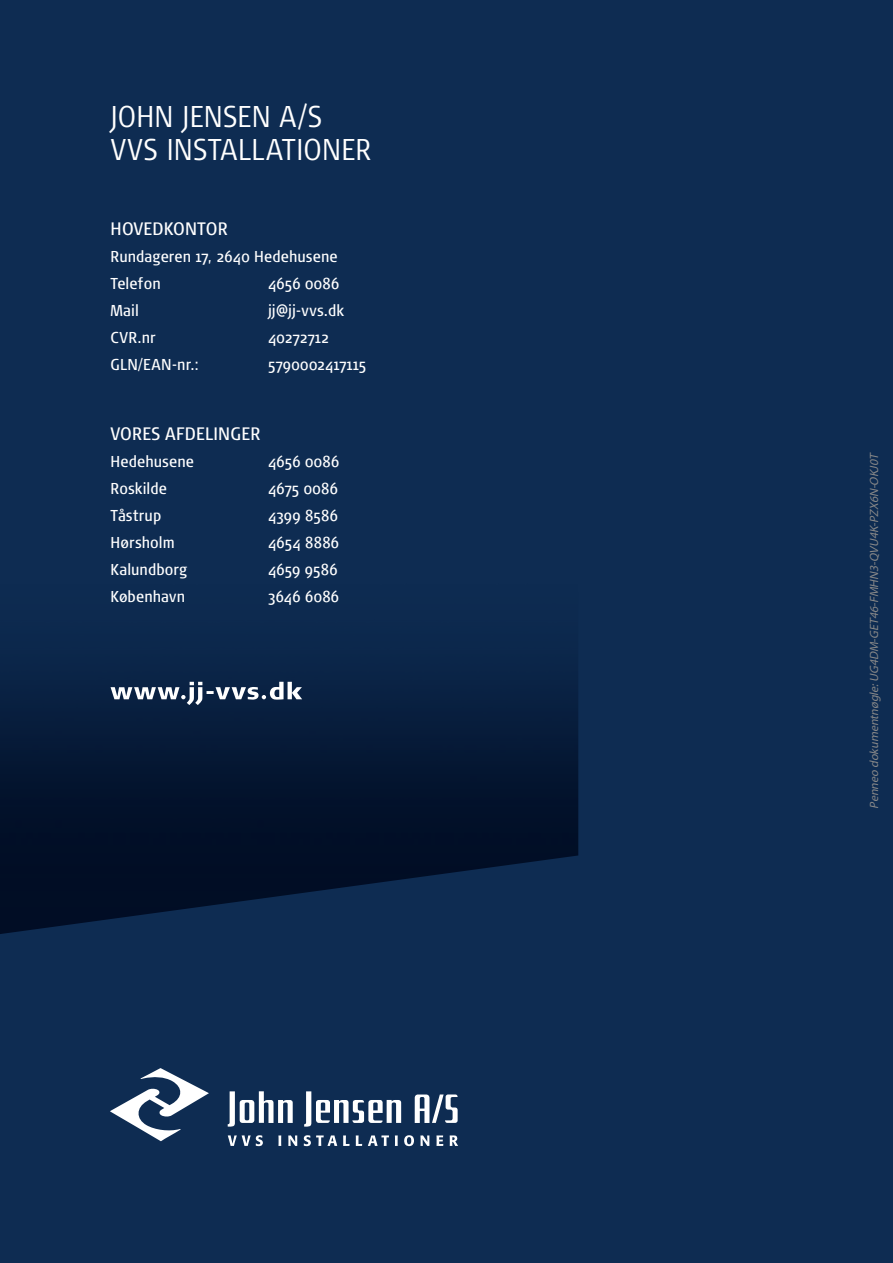
<style>
.page{position:relative;width:893px;height:1263px;background:#0e2c52}
.page>*{position:absolute;margin:0;border:0;box-sizing:border-box;transform-origin:0 0}
.t1{font:300 condensed 30px/33px "Signa Pro";letter-spacing:.005em;color:#fff}
.t2{font:condensed 18px "Signa Pro";letter-spacing:.01em;color:#fff}
.t3{font:condensed 15.75px/27px "Signa Pro";letter-spacing:.005em;color:#fff}
.t4{font:italic 12px "Myriad Pro";color:#888}
</style>
<div class="page">
<img style="left:0;top:669px;width:578px;height:265px">
<svg style="left:228px;top:1091px;width:65px;height:36px"></svg>
<svg style="left:304px;top:1091px;width:97px;height:36px"></svg>
<svg style="left:415px;top:1094px;width:43px;height:29px"></svg>
<svg style="left:110px;top:1068px;width:99px;height:73px"></svg>
<svg style="left:228px;top:1135px;width:35px;height:11px"></svg>
<svg style="left:278px;top:1135px;width:3px;height:11px"></svg>
<svg style="left:288px;top:1135px;width:9px;height:11px"></svg>
<svg style="left:304px;top:1135px;width:33px;height:11px"></svg>
<svg style="left:343px;top:1135px;width:7px;height:11px"></svg>
<svg style="left:356px;top:1135px;width:6px;height:11px"></svg>
<svg style="left:368px;top:1135px;width:21px;height:11px"></svg>
<svg style="left:395px;top:1135px;width:3px;height:11px"></svg>
<svg style="left:404px;top:1135px;width:10px;height:11px"></svg>
<svg style="left:420px;top:1135px;width:9px;height:11px"></svg>
<svg style="left:436px;top:1135px;width:7px;height:11px"></svg>
<svg style="left:450px;top:1135px;width:8px;height:11px"></svg>
<svg style="left:111px;top:682px;width:191px;height:23px"></svg>
<h1 class="t1" style="left:111px;top:101px;width:262px">JOHN JENSEN A/S<br>VVS INSTALLATIONER</h1>
<p class="t2" style="left:111px;top:221px;width:119px">HOVEDKONTOR</p>
<p class="t3" style="left:111px;top:244px;width:229px">Rundageren 17, 2640 Hedehusene<br>Telefon</p>
<p class="t3" style="left:268px;top:271px;width:73px">4656 0086</p>
<p class="t3" style="left:111px;top:298px;width:30px">Mail</p>
<p class="t3" style="left:268px;top:298px;width:77px">jj@jj-vvs.dk</p>
<p class="t3" style="left:111px;top:325px;width:47px">CVR.nr</p>
<p class="t3" style="left:268px;top:325px;width:62px">40272712</p>
<p class="t3" style="left:111px;top:352px;width:90px">GLN/EAN-nr.:</p>
<p class="t3" style="left:268px;top:352px;width:100px">5790002417115</p>
<p class="t2" style="left:111px;top:426px;width:151px">VORES AFDELINGER</p>
<p class="t3" style="left:111px;top:449px;width:85px">Hedehusene</p>
<p class="t3" style="left:268px;top:449px;width:73px">4656 0086</p>
<p class="t3" style="left:111px;top:476px;width:58px">Roskilde</p>
<p class="t3" style="left:268px;top:476px;width:71px">4675 0086</p>
<p class="t3" style="left:111px;top:503px;width:52px">Tåstrup</p>
<p class="t3" style="left:268px;top:503px;width:71px">4399 8586</p>
<p class="t3" style="left:111px;top:530px;width:66px">Hørsholm</p>
<p class="t3" style="left:268px;top:530px;width:73px">4654 8886</p>
<p class="t3" style="left:111px;top:557px;width:78px">Kalundborg</p>
<p class="t3" style="left:268px;top:557px;width:71px">4659 9586</p>
<p class="t3" style="left:111px;top:584px;width:76px">København</p>
<p class="t3" style="left:268px;top:584px;width:73px">3646 6086</p>
<p class="t4" style="left:869px;top:809px;width:359px;rotate:-90deg">Penneo dokumentnøgle:UG4DM-GET46-FMHN3-QVU4K-PZX6N-OKJ0T</p>
</div>
